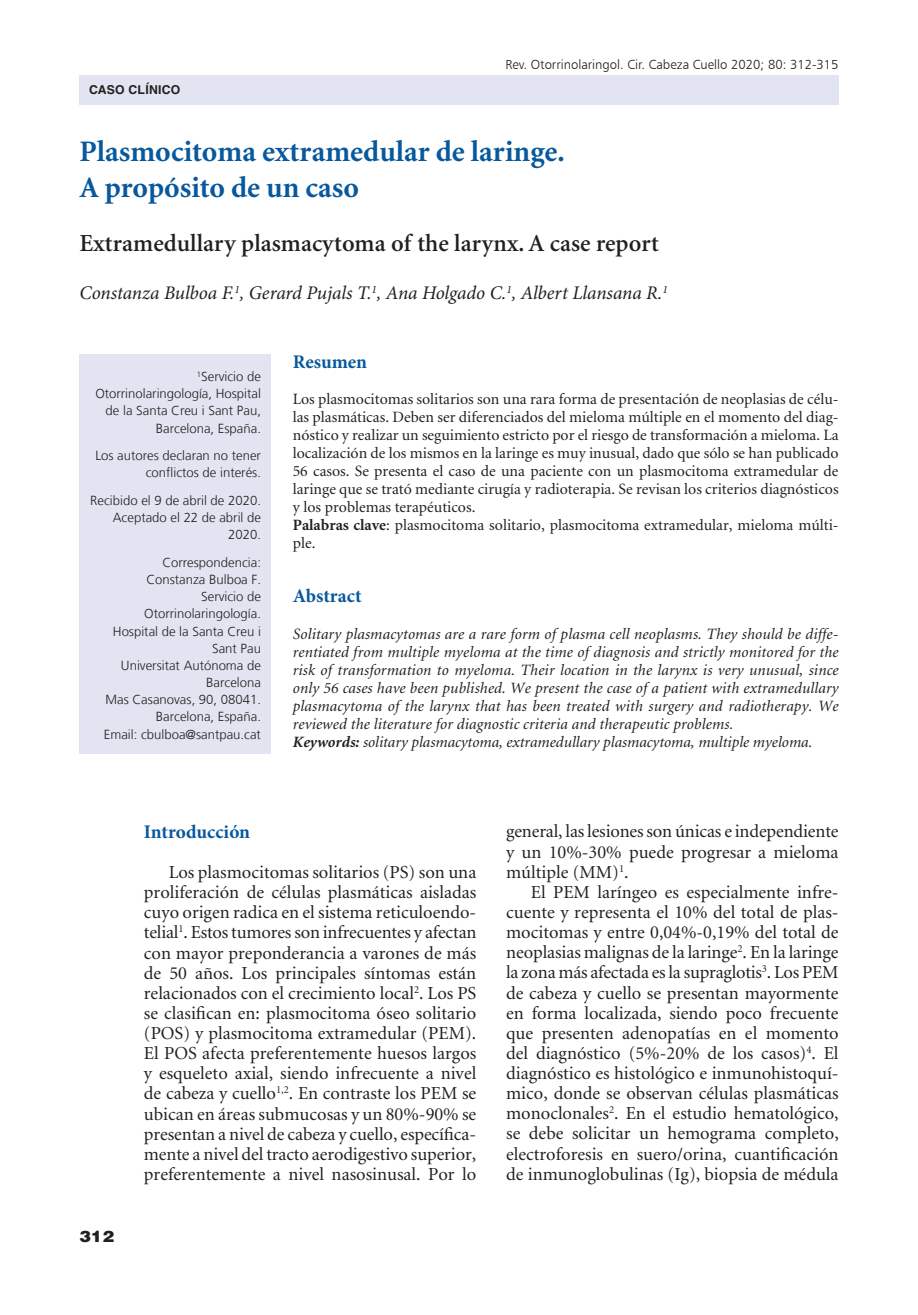
<style>
.page{position:relative;width:918px;height:1315px;background:#fff}
.page>*{position:absolute;margin:0;border:0;box-sizing:border-box;transform-origin:0 0}
._2-titulo{font:700 29.75px/35.7px "Minion";color:#07589d}
._2-titulo_ingles{font:600 24.5px "Minion";color:#231f20}
._3-autor{font:italic 19.25px "Minion Pro";letter-spacing:-.005em;color:#231f20}
._5-subtitulo{font:700 19.25px "Minion Pro";color:#07589d}
._1texto{font:18.38px/20.1px "Minion";color:#231f20;text-align:justify}
._4-resumen{font:15.75px/18px "Minion";color:#231f20;text-align:justify}
._4-resumen-2{font:italic 15.75px/18px "Minion";color:#231f20;text-align:justify}
.t1{font:900 15.75px "Helvetica LT Std";color:#231f20;scale:1.1 1}
._3-datos_autores-doi{font:300 13.12px/17.2px "Frutiger LT";color:#231f20;text-align:right}
.t2{font:13.12px "Humanist 777 BT Light B";color:#231f20}
.t3{font:700 12.25px "Helvetica LT Std";color:#231f20}
.s1{font-weight:700}
</style>
<div class="page">
<div style="left:79px;top:75px;width:759px;height:30px;background:#e2e5f1"></div>
<div style="left:79px;top:354px;width:192px;height:399px;background:#e2e5f1"></div>
<p class="t3" style="left:89px;top:82px;width:13px">Caso</p>
<p class="t3" style="left:129px;top:82px;width:17px">Clínico</p>
<p class="t2" style="left:505px;top:56px;width:335px">Rev. Otorrinolaringol. Cir. Cabeza Cuello 2020; 80: 312-315</p>
<h1 class="_2-titulo" style="left:79px;top:135px;width:487px">Plasmocitoma extramedular de laringe.<br>A propósito de un caso</h1>
<p class="_2-titulo_ingles" style="left:79px;top:231px;width:581px">Extramedullary plasmacytoma of the larynx. A case report</p>
<p class="_3-autor" style="left:79px;top:280px;width:590px">Constanza Bulboa F.<sup>1</sup>, Gerard Pujals T.<sup>1</sup>, Ana Holgado C.<sup>1</sup>, Albert Llansana R.<sup>1</sup></p>
<p class="_3-datos_autores-doi" style="left:95px;top:368px;width:167px"><sup>1</sup>Servicio de<br>Otorrinolaringología, Hospital de la Santa Creu i Sant Pau,<br>Barcelona, España.</p>
<p class="_3-datos_autores-doi" style="left:95px;top:447px;width:167px">Los autores declaran no tener conflictos de interés.</p>
<p class="_3-datos_autores-doi" style="left:90px;top:492px;width:172px">Recibido el 9 de abril de 2020.<br>Aceptado el 22 de abril de<br>2020.</p>
<p class="_3-datos_autores-doi" style="left:162px;top:554px;width:100px">Correspondencia:</p>
<p class="_3-datos_autores-doi" style="left:146px;top:571px;width:116px">Constanza Bulboa F.</p>
<p class="_3-datos_autores-doi" style="left:144px;top:588px;width:118px">Servicio de<br>Otorrinolaringología.</p>
<p class="_3-datos_autores-doi" style="left:113px;top:623px;width:150px">Hospital de la Santa Creu i<br>Sant Pau</p>
<p class="_3-datos_autores-doi" style="left:121px;top:657px;width:142px">Universitat Autónoma de<br>Barcelona</p>
<p class="_3-datos_autores-doi" style="left:106px;top:691px;width:157px">Mas Casanovas, 90, 08041.</p>
<p class="_3-datos_autores-doi" style="left:156px;top:708px;width:107px">Barcelona, España.</p>
<p class="_3-datos_autores-doi" style="left:104px;top:725px;width:159px">Email: cbulboa@santpau.cat</p>
<p class="_5-subtitulo" style="left:293px;top:348px;width:76px">Resumen</p>
<p class="_4-resumen" style="left:293px;top:391px;width:547px">Los plasmocitomas solitarios son una rara forma de presentación de neoplasias de célu&shy;las plasmáticas. Deben ser diferenciados del mieloma múltiple en el momento del diag&shy;nóstico y realizar un seguimiento estricto por el riesgo de transformación a mieloma. La localización de los mismos en la laringe es muy inusual, dado que sólo se han publicado 56 casos. Se presenta el caso de una paciente con un plasmocitoma extramedular de laringe que se trató mediante cirugía y radioterapia. Se revisan los criterios diagnósticos y los problemas terapéuticos.</p>
<p class="_4-resumen" style="left:293px;top:517px;width:547px"><span class="s1">Palabras clave</span>: plasmocitoma solitario, plasmocitoma extramedular, mieloma múlti&shy;ple.</p>
<p class="_5-subtitulo" style="left:293px;top:583px;width:70px">Abstract</p>
<p class="_4-resumen-2" style="left:293px;top:625px;width:547px">Solitary plasmacytomas are a rare form of plasma cell neoplasms. They should be diffe&shy;rentiated from multiple myeloma at the time of diagnosis and strictly monitored for the risk of transformation to myeloma. Their location in the larynx is very unusual, since only 56 cases have been published. We present the case of a patient with extramedullary plasmacytoma of the larynx that has been treated with surgery and radiotherapy. We reviewed the literature for diagnostic criteria and therapeutic problems.</p>
<p class="_4-resumen-2" style="left:293px;top:733px;width:521px"><span class="s1">Keywords:</span> solitary plasmacytoma, extramedullary plasmacytoma, multiple myeloma.</p>
<p class="t1" style="left:79px;top:1226px;width:33px">312</p>
<p class="_5-subtitulo" style="left:144px;top:818px;width:108px">Introducción</p>
<p class="_1texto" style="left:144px;top:862px;width:334px;text-indent:25px">Los plasmocitomas solitarios (PS) son una proliferación de células plasmáticas aisladas cuyo origen radica en el sistema reticuloendo&shy;telial<sup>1</sup>. Estos tumores son infrecuentes y afectan con mayor preponderancia a varones de más de 50 años. Los principales síntomas están relacionados con el crecimiento local<sup>2</sup>. Los PS se clasifican en: plasmocitoma óseo solitario (POS) y plasmocitoma extramedular (PEM).<br>El POS afecta preferentemente huesos largos y esqueleto axial, siendo infrecuente a nivel de cabeza y cuello<sup>1,2</sup>. En contraste los PEM se ubican en áreas submucosas y un 80%-90% se presentan a nivel de cabeza y cuello, específica&shy;mente a nivel del tracto aerodigestivo superior, preferentemente a nivel nasosinusal. Por lo</p>
<p class="_1texto" style="left:506px;top:822px;width:334px">general, las lesiones son únicas e independiente y un 10%-30% puede progresar a mieloma múltiple (MM)<sup>1</sup>.</p>
<p class="_1texto" style="left:506px;top:882px;width:334px;text-indent:25px">El PEM laríngeo es especialmente infre&shy;cuente y representa el 10% del total de plas&shy;mocitomas y entre 0,04%-0,19% del total de neoplasias malignas de la laringe<sup>2</sup>. En la laringe la zona más afectada es la supraglotis<sup>3</sup>. Los PEM de cabeza y cuello se presentan mayormente en forma localizada, siendo poco frecuente que presenten adenopatías en el momento del diagnóstico (5%-20% de los casos)<sup>4</sup>. El diagnóstico es histológico e inmunohistoquí&shy;mico, donde se observan células plasmáticas monoclonales<sup>2</sup>. En el estudio hematológico, se debe solicitar un hemograma completo, electroforesis en suero/orina, cuantificación de inmunoglobulinas (Ig), biopsia de médula</p>
</div>
